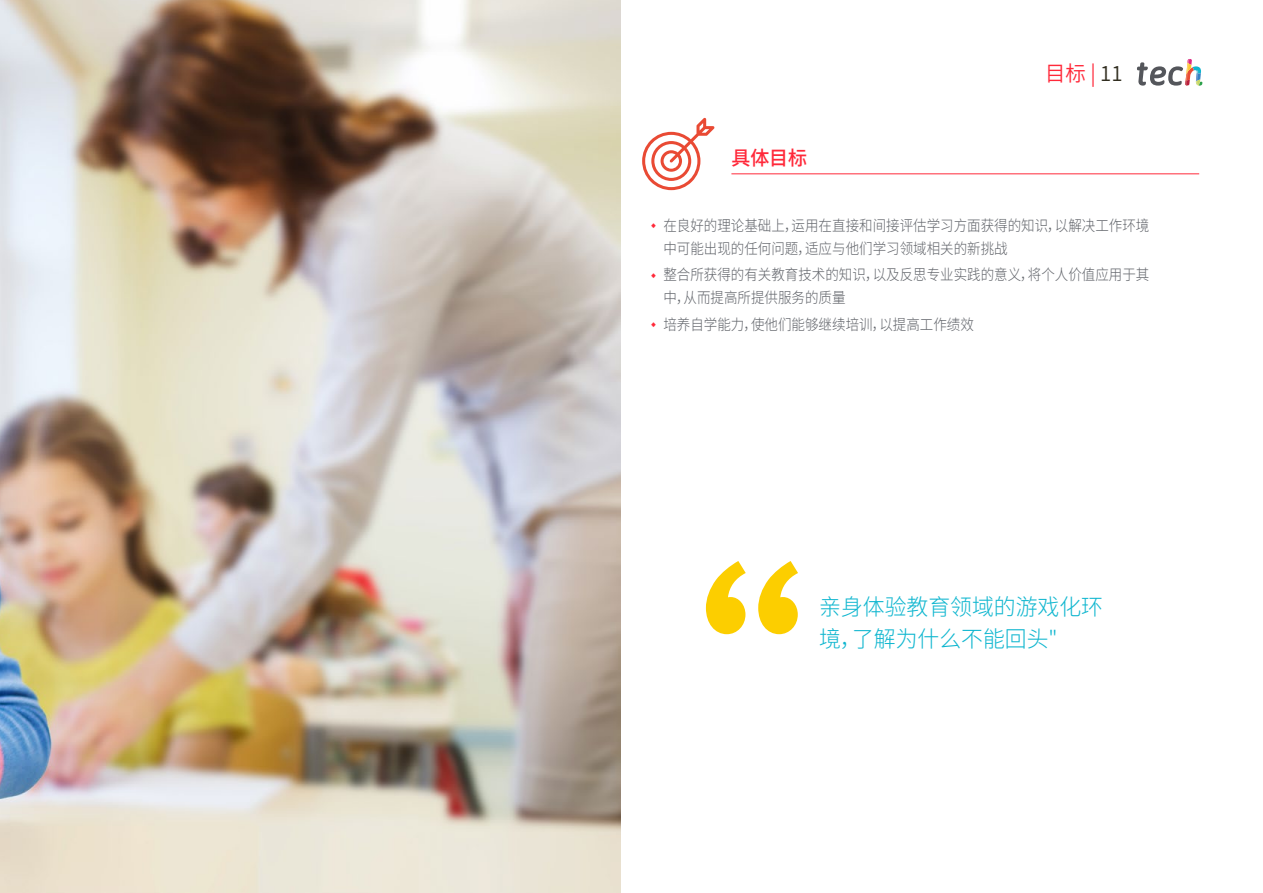
<style>
.page{position:relative;width:1263px;height:893px;background:#fff}
.page>*{position:absolute;margin:0;border:0;box-sizing:border-box;transform-origin:0 0}
.t1{font:300 22.5px/31.5px "Source Han Sans CN";color:#0fb6cf}
.t2{font:21px "Source Han Sans CN";color:#ff293a}
.t3{font:500 19.5px "Source Han Sans CN";color:#ff293a}
.t4{font:300 15px/22.5px "Source Han Sans CN";color:#61646a;scale:.9 1}
.s1{color:#312e20}
</style>
<div class="page">
<hr style="left:731px;top:173px;width:468px;height:1px;background:#ff293a">
<svg style="left:642px;top:118px;width:72px;height:72px"></svg>
<img style="left:0;top:0;width:621px;height:893px">
<svg style="left:706px;top:561px;width:92px;height:73px"></svg>
<svg style="left:1137px;top:59px;width:65px;height:27px"></svg>
<h3 class="t3" style="left:731px;top:147px;width:77px">具体目标</h3>
<h2 class="t2" style="left:1045px;top:61px;width:79px">目标 | <span class="s1">11</span></h2>
<p class="t4" style="left:663px;top:215px;width:541px">在良好的理论基础上，运用在直接和间接评估学习方面获得的知识，以解决工作环境中可能出现的任何问题，适应与他们学习领域相关的新挑战</p>
<p class="t4" style="left:663px;top:264px;width:541px">整合所获得的有关教育技术的知识，以及反思专业实践的意义，将个人价值应用于其中，从而提高所提供服务的质量</p>
<p class="t4" style="left:663px;top:313px;width:346px">培养自学能力，使他们能够继续培训，以提高工作绩效</p>
<h1 class="t1" style="left:819px;top:592px;width:285px">亲身体验教育领域的游戏化环境，了解为什么不能回头"</h1>
</div>
